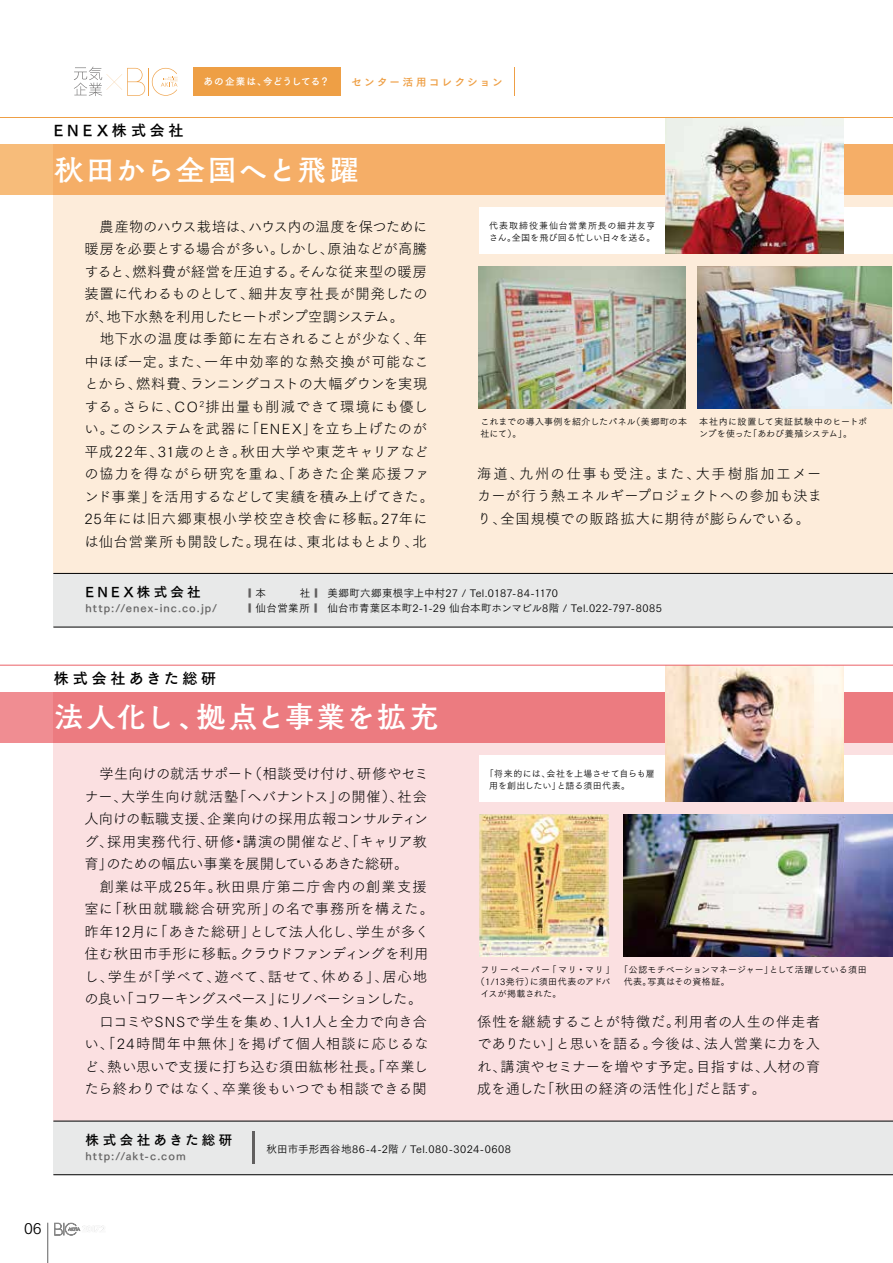
<style>
.page{position:relative;width:893px;height:1263px;background:#fff}
.page>*{position:absolute;margin:0;border:0;box-sizing:border-box;transform-origin:0 0}
.t1{font:30px "Tsuku Old Gothic Std B";letter-spacing:.01em;color:#fff}
.t2{font:15px "Tsuku Go Pro B";letter-spacing:.25em;color:#000}
.t3{font:15px "Tsuku Go Pro R";color:#000}
.t4{font:14.25px/22.5px "Tsuku Go Pr 5 L";letter-spacing:.015em;color:#000}
.t5{font:13.5px "Tsuku Go Pro B";letter-spacing:.245em;color:#000}
.t6{font:10.5px "Tsuku Go Pro R";letter-spacing:.025em;color:#000}
.t7{font:10.5px "Tsuku Go Pro B";letter-spacing:.1em;color:#656464}
.t8{font:10.5px "Tsuku Go Pro B";letter-spacing:.215em;color:#ee9f45}
.t9{font:9.6px "Tsuku Go Pro B";letter-spacing:.015em;color:#fff}
.t10{font:9px/12px "Tsuku Go Pr 5 R";letter-spacing:.02em;color:#000}
.t11{font:9px/12px "Tsuku Go Pr 5 R";color:#000}
.t12{font:9px/12px "Tsuku Go Pr 5 R";letter-spacing:.07em;color:#000}
.t13{font:9px "Tsuku Go Pr 5 R";letter-spacing:.11em;color:#000}
.s1{color:#615f5f}
</style>
<div class="page">
<div style="left:53px;top:692px;width:840px;height:483px;background:#fbe0e1"></div>
<svg style="left:0;top:692px;width:893px;height:51px;background:#ec7c81"></svg>
<div style="left:480px;top:755px;width:413px;height:47px;background:#fff"></div>
<div style="left:53px;top:1121px;width:840px;height:54px;background:#e8e9e9"></div>
<hr style="left:53px;top:1121px;width:840px;height:1px;background:#000">
<hr style="left:53px;top:1174px;width:840px;height:1px;background:#000">
<div style="left:53px;top:144px;width:840px;height:483px;background:#fdecda"></div>
<svg style="left:0;top:144px;width:893px;height:51px;background:#f5af68"></svg>
<div style="left:480px;top:207px;width:413px;height:47px;background:#fff"></div>
<div style="left:53px;top:573px;width:840px;height:54px;background:#e8e9e9"></div>
<hr style="left:53px;top:573px;width:840px;height:1px;background:#000">
<hr style="left:53px;top:627px;width:840px;height:1px;background:#000">
<hr style="left:252px;top:1131px;width:3px;height:33px;background:#615f5f">
<img style="left:666px;top:118px;width:177px;height:136px">
<img style="left:479px;top:266px;width:207px;height:142px">
<img style="left:698px;top:266px;width:193px;height:142px">
<img style="left:666px;top:666px;width:177px;height:136px">
<img style="left:624px;top:814px;width:269px;height:142px">
<img style="left:480px;top:814px;width:128px;height:142px">
<svg style="left:74px;top:67px;width:104px;height:29px"></svg>
<div style="left:193px;top:68px;width:147px;height:28px;background:#ee9f45"></div>
<svg style="left:514px;top:67px;width:1px;height:29px"></svg>
<hr style="left:0;top:665px;width:893px;height:1px;background:#eb6168">
<hr style="left:0;top:117px;width:893px;height:1px;background:#ee9f45">
<hr style="left:48px;top:1223px;width:1px;height:40px;background:#898989">
<svg style="left:47px;top:1223px;width:1px;height:40px"></svg>
<svg style="left:54px;top:1223px;width:27px;height:12px"></svg>
<p class="t2" style="left:54px;top:118px;width:131px">ENEX株式会社</p>
<p class="t9" style="left:204px;top:73px;width:127px">あの企業は、今どうしてる？</p>
<p class="t8" style="left:351px;top:73px;width:153px">センター活用コレクション</p>
<h1 class="t1" style="left:54px;top:147px;width:307px">秋田から全国へと飛躍</h1>
<p class="t4" style="left:84px;top:214px;width:351px;text-indent:15px">農産物のハウス栽培は、ハウス内の温度を保つために暖房を必要とする場合が多い。しかし、原油などが高騰すると、燃料費が経営を圧迫する。そんな従来型の暖房装置に代わるものとして、細井友亨社長が開発したのが、地下水熱を利用したヒートポンプ空調システム。<br>　地下水の温度は季節に左右されることが少なく、年中ほぼ一定。また、一年中効率的な熱交換が可能なことから、燃料費、ランニングコストの大幅ダウンを実現する。さらに、CO<sup>2</sup>排出量も削減できて環境にも優しい。このシステムを武器に「ENEX」を立ち上げたのが平成22年、31歳のとき。秋田大学や東芝キャリアなどの協力を得ながら研究を重ね、「あきた企業応援ファンド事業」を活用するなどして実績を積み上げてきた。<br>25年には旧六郷東根小学校空き校舎に移転。27年には仙台営業所も開設した。現在は、東北はもとより、北</p>
<p class="t12" style="left:489px;top:219px;width:168px">代表取締役兼仙台営業所長の細井友亨さん。全国を飛び回る忙しい日々を送る。</p>
<p class="t10" style="left:480px;top:415px;width:208px">これまでの導入事例を紹介したパネル（美郷町の本社にて）。</p>
<p class="t10" style="left:699px;top:415px;width:170px">本社内に設置して実証試験中のヒートポンプを使った「あわび養殖システム」。</p>
<p class="t4" style="left:477px;top:461px;width:346px;text-align:justify">海道、九州の仕事も受注。また、大手樹脂加工メーカーが行う熱エネルギープロジェクトへの参加も決まり、全国規模での販路拡大に期待が膨らんでいる。</p>
<p class="t5" style="left:85px;top:580px;width:117px">ENEX株式会社</p>
<p class="t7" style="left:85px;top:599px;width:133px">http://enex-inc.co.jp/</p>
<p class="t2" style="left:54px;top:665px;width:164px">株式会社あきた総研</p>
<p class="t6" style="left:249px;top:584px;width:311px"><span class="s1">■</span> 本　 　社 <span class="s1">■</span> 美郷町六郷東根字上中村27 / Tel.0187-84-1170</p>
<p class="t6" style="left:249px;top:599px;width:415px"><span class="s1">■</span> 仙台営業所 <span class="s1">■</span> 仙台市青葉区本町2-1-29 仙台本町ホンマビル8階 / Tel.022-797-8085</p>
<h1 class="t1" style="left:54px;top:694px;width:387px">法人化し、拠点と事業を拡充</h1>
<p class="t4" style="left:84px;top:762px;width:351px;text-indent:15px">学生向けの就活サポート（相談受け付け、研修やセミナー、大学生向け就活塾「ヘバナントス」の開催）、社会人向けの転職支援、企業向けの採用広報コンサルティング、採用実務代行、研修・講演の開催など、「キャリア教育」のための幅広い事業を展開しているあきた総研。<br>　創業は平成25年。秋田県庁第二庁舎内の創業支援室に「秋田就職総合研究所」の名で事務所を構えた。昨年12月に「あきた総研」として法人化し、学生が多く住む秋田市手形に移転。クラウドファンディングを利用し、学生が「学べて、遊べて、話せて、休める」、居心地の良い「コワーキングスペース」にリノベーションした。　口コミやSNSで学生を集め、1人1人と全力で向き合い、「24時間年中無休」を掲げて個人相談に応じるなど、熱い思いで支援に打ち込む須田紘彬社長。「卒業したら終わりではなく、卒業後もいつでも相談できる関</p>
<p class="t11" style="left:489px;top:767px;width:167px;text-indent:-4px">「将来的には、会社を上場させて自らも雇用を創出したい」と語る須田代表。</p>
<p class="t13" style="left:480px;top:961px;width:136px">フリーペーパー「マリ・マリ」</p>
<p class="t10" style="left:476px;top:974px;width:136px">（1/13発行）に須田代表のアドバ</p>
<p class="t11" style="left:480px;top:986px;width:82px">イスが掲載された。</p>
<p class="t10" style="left:624px;top:962px;width:245px;text-indent:-4px">「公認モチベーションマネージャー」として活躍している須田代表。写真はその資格証。</p>
<p class="t4" style="left:477px;top:1009px;width:345px;text-align:justify">係性を継続することが特徴だ。利用者の人生の伴走者でありたい」と思いを語る。今後は、法人営業に力を入れ、講演やセミナーを増やす予定。目指すは、人材の育成を通した「秋田の経済の活性化」だと話す。</p>
<p class="t5" style="left:85px;top:1128px;width:148px">株式会社あきた総研</p>
<p class="t7" style="left:85px;top:1147px;width:102px">http://akt-c.com</p>
<p class="t6" style="left:266px;top:1140px;width:246px">秋田市手形西谷地86-4-2階 / Tel.080-3024-0608</p>
<p class="t3" style="left:24px;top:1216px;width:19px">06</p>
</div>
